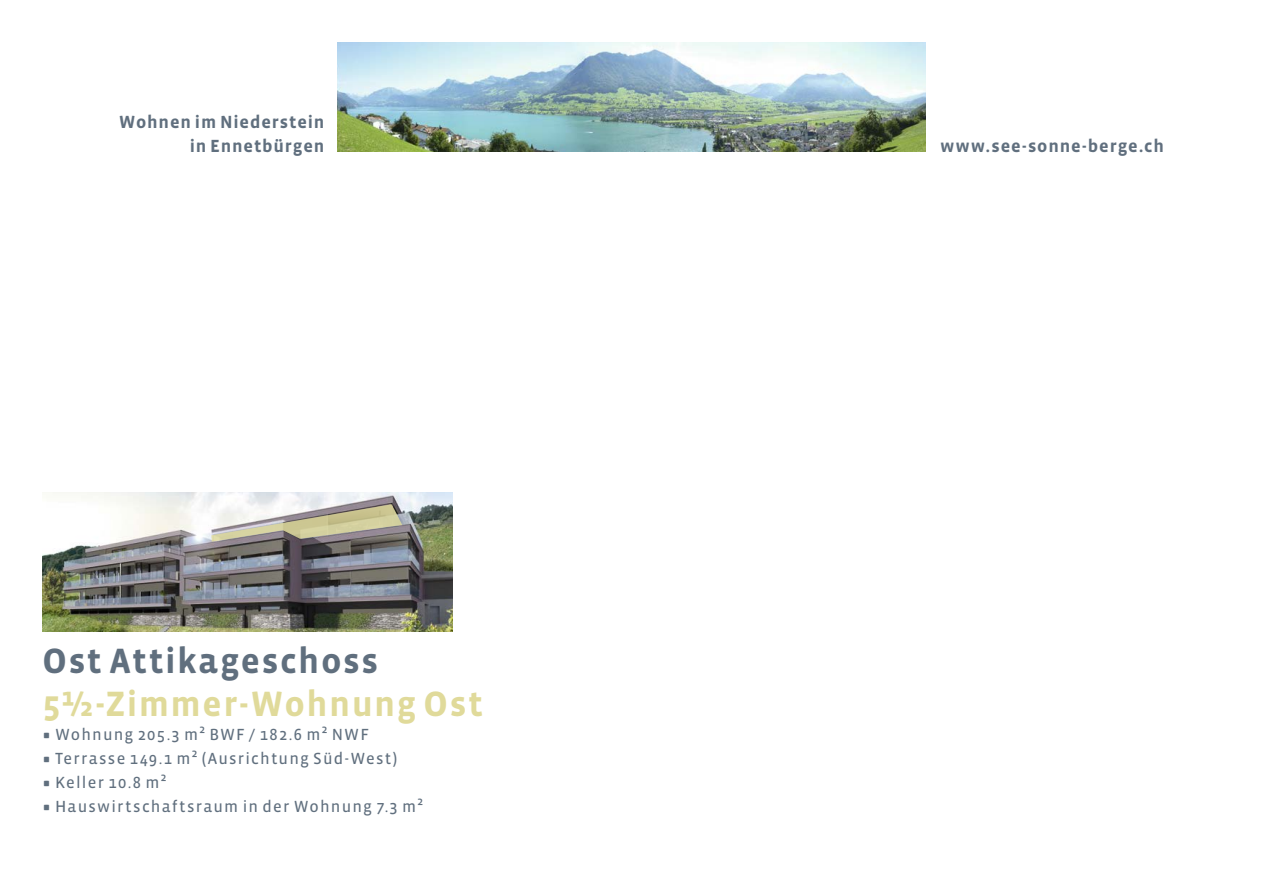
<style>
.page{position:relative;width:1263px;height:893px;background:#fff}
.page>*{position:absolute;margin:0;border:0;box-sizing:border-box;transform-origin:0 0}
.titel_grau_24{font:700 36px "Vista Sans OT";letter-spacing:.04em;color:#e0da9a}
.titel_grau_24-2{font:700 36px "Vista Sans OT";letter-spacing:.045em;color:#606f7e}
.t1{font:700 18px/24px "Vista Sans OT";letter-spacing:.045em;color:#606f7e;text-align:right}
.text_11-16{font:16.5px "Vista Sans OT";letter-spacing:.07em;color:#606f7e}
</style>
<div class="page">
<img style="left:337px;top:43px;width:589px;height:108px">
<img style="left:43px;top:492px;width:409px;height:139px">
<svg style="left:211px;top:504px;width:191px;height:38px"></svg>
<p class="t1" style="left:119px;top:110px;width:207px">Wohnen im Niederstein in Ennetbürgen</p>
<p class="titel_grau_24-2" style="left:43px;top:642px;width:337px">Ost Attikageschoss</p>
<p class="titel_grau_24" style="left:43px;top:685px;width:442px">5½-Zimmer-Wohnung Ost</p>
<p class="text_11-16" style="left:43px;top:726px;width:328px">N Wohnung 205.3 m² BWF / 182.6 m² NWF</p>
<p class="text_11-16" style="left:43px;top:750px;width:356px">N Terrasse 149.1 m² (Ausrichtung Süd-West)</p>
<p class="text_11-16" style="left:43px;top:774px;width:126px">N Keller 10.8 m²</p>
<p class="text_11-16" style="left:43px;top:798px;width:382px">N Hauswirtschaftsraum in der Wohnung 7.3 m²</p>
<p class="t1" style="left:940px;top:134px;width:225px">www.see-sonne-berge.ch</p>
</div>
